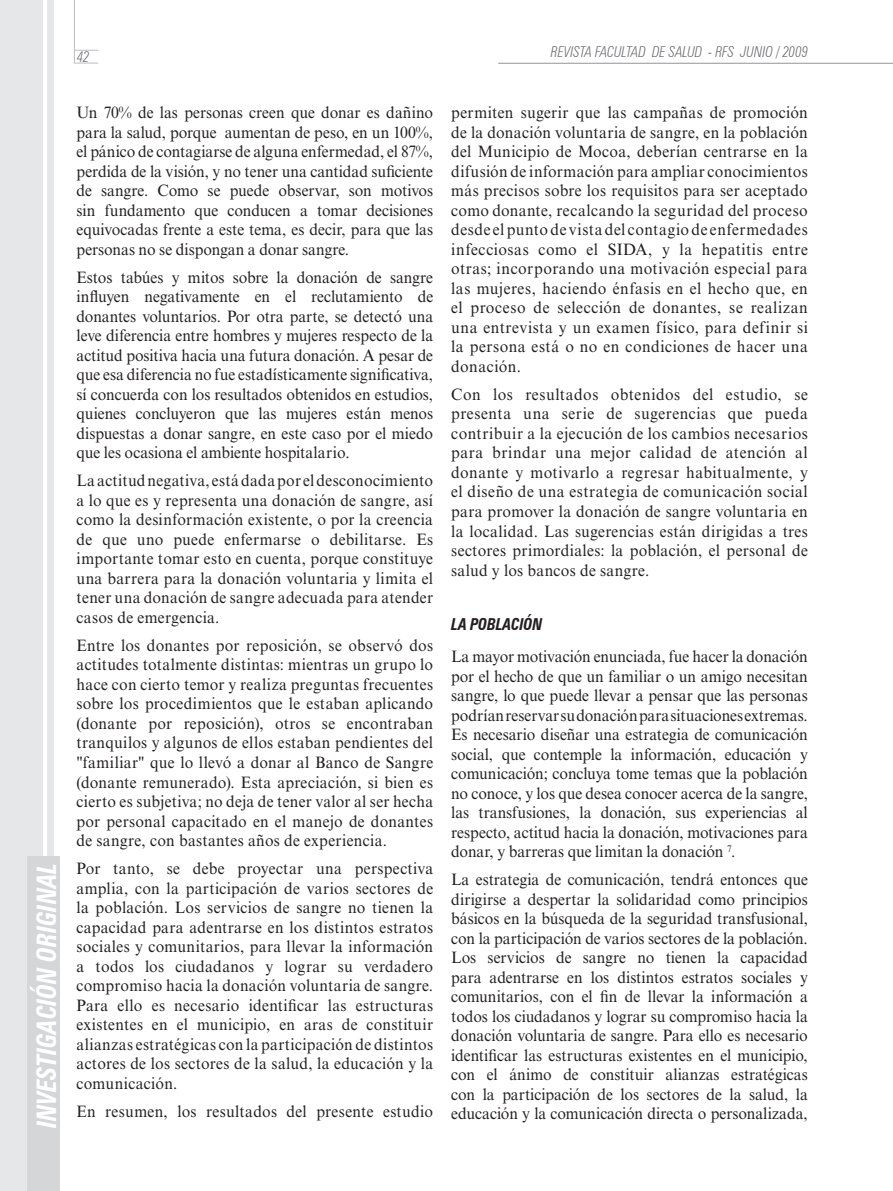
<style>
.page{position:relative;width:893px;height:1191px;background:#fff}
.page>*{position:absolute;margin:0;border:0;box-sizing:border-box;transform-origin:0 0}
.t1{font:italic 700 condensed 27px "Zurich BT";letter-spacing:.005em;color:#fff;scale:.9 1}
.t2{font:16.5px/19.5px "Times New Roman MT Std";letter-spacing:.015em;color:#231f20;text-align:justify;scale:.95 1}
.t3{font:italic 700 condensed 16.5px "Zurich BT";letter-spacing:-.005em;color:#231f20;scale:.9 1}
.t4{font:italic 300 condensed 15px "Zurich BT";color:#6c6d70;scale:.9 1}
</style>
<div class="page">
<hr style="left:74px;top:0;width:1px;height:63px;background:#bcbdc0">
<svg style="left:75px;top:50px;width:23px;height:1px"></svg>
<svg style="left:74px;top:63px;width:24px;height:1px"></svg>
<div style="left:47px;top:0;width:6px;height:955px;background:#e6e7e9"></div>
<div style="left:0;top:0;width:43px;height:1191px;background:#e6e7e9"></div>
<div style="left:28px;top:856px;width:32px;height:335px;background:#d5d6d8"></div>
<hr style="left:498px;top:63px;width:395px;height:1px;background:#939598">
<h1 class="t1" style="left:30px;top:1128px;width:296px;rotate:-90deg">INVESTIGACIÓN ORIGINAL</h1>
<p class="t4" style="left:77px;top:48px;width:15px">42</p>
<p class="t2" style="left:77px;top:103px;width:377px">Un 70% de las personas creen que donar es dañino para la salud, porque aumentan de peso, en un 100%, el pánico de contagiarse de alguna enfermedad, el 87%, perdida de la visión, y no tener una cantidad suficiente de sangre. Como se puede observar, son motivos sin fundamento que conducen a tomar decisiones equivocadas frente a este tema, es decir, para que las personas no se dispongan a donar sangre.</p>
<p class="t2" style="left:77px;top:267px;width:377px">Estos tabúes y mitos sobre la donación de sangre influyen negativamente en el reclutamiento de donantes voluntarios. Por otra parte, se detectó una leve diferencia entre hombres y mujeres respecto de la actitud positiva hacia una futura donación. A pesar de que esa diferencia no fue estadísticamente significativa, sí concuerda con los resultados obtenidos en estudios, quienes concluyeron que las mujeres están menos dispuestas a donar sangre, en este caso por el miedo que les ocasiona el ambiente hospitalario.</p>
<p class="t2" style="left:77px;top:471px;width:377px">La actitud negativa, está dada por el desconocimiento a lo que es y representa una donación de sangre, así como la desinformación existente, o por la creencia de que uno puede enfermarse o debilitarse. Es importante tomar esto en cuenta, porque constituye una barrera para la donación voluntaria y limita el tener una donación de sangre adecuada para atender casos de emergencia.</p>
<p class="t2" style="left:77px;top:635px;width:377px">Entre los donantes por reposición, se observó dos actitudes totalmente distintas: mientras un grupo lo hace con cierto temor y realiza preguntas frecuentes sobre los procedimientos que le estaban aplicando (donante por reposición), otros se encontraban tranquilos y algunos de ellos estaban pendientes del "familiar" que lo llevó a donar al Banco de Sangre (donante remunerado). Esta apreciación, si bien es cierto es subjetiva; no deja de tener valor al ser hecha por personal capacitado en el manejo de donantes de sangre, con bastantes años de experiencia.</p>
<p class="t2" style="left:77px;top:858px;width:377px">Por tanto, se debe proyectar una perspectiva amplia, con la participación de varios sectores de la población. Los servicios de sangre no tienen la capacidad para adentrarse en los distintos estratos sociales y comunitarios, para llevar la información a todos los ciudadanos y lograr su verdadero compromiso hacia la donación voluntaria de sangre.<br>Para ello es necesario identificar las estructuras existentes en el municipio, en aras de constituir alianzas estratégicas con la participación de distintos actores de los sectores de la salud, la educación y la comunicación.</p>
<p class="t2" style="left:77px;top:1101px;width:377px">En resumen, los resultados del presente estudio</p>
<p class="t4" style="left:551px;top:42px;width:191px">REVISTA FACULTAD DE SALUD - RFS</p>
<p class="t4" style="left:741px;top:42px;width:76px">JUNIO / 2009</p>
<p class="t2" style="left:451px;top:103px;width:377px">permiten sugerir que las campañas de promoción de la donación voluntaria de sangre, en la población del Municipio de Mocoa, deberían centrarse en la difusión de información para ampliar conocimientos más precisos sobre los requisitos para ser aceptado como donante, recalcando la seguridad del proceso desde el punto de vista del contagio de enfermedades infecciosas como el SIDA, y la hepatitis entre otras; incorporando una motivación especial para las mujeres, haciendo énfasis en el hecho que, en el proceso de selección de donantes, se realizan una entrevista y un examen físico, para definir si la persona está o no en condiciones de hacer una donación.</p>
<p class="t2" style="left:451px;top:384px;width:377px">Con los resultados obtenidos del estudio, se presenta una serie de sugerencias que pueda contribuir a la ejecución de los cambios necesarios para brindar una mejor calidad de atención al donante y motivarlo a regresar habitualmente, y el diseño de una estrategia de comunicación social para promover la donación de sangre voluntaria en la localidad. Las sugerencias están dirigidas a tres sectores primordiales: la población, el personal de salud y los bancos de sangre.</p>
<p class="t3" style="left:451px;top:614px;width:103px">LA POBLACIÓN</p>
<p class="t2" style="left:451px;top:647px;width:377px">La mayor motivación enunciada, fue hacer la donación por el hecho de que un familiar o un amigo necesitan sangre, lo que puede llevar a pensar que las personas podrían reservar su donación para situaciones extremas.<br>Es necesario diseñar una estrategia de comunicación social, que contemple la información, educación y comunicación; concluya tome temas que la población no conoce, y los que desea conocer acerca de la sangre, las transfusiones, la donación, sus experiencias al respecto, actitud hacia la donación, motivaciones para donar, y barreras que limitan la donación <sup>7</sup>.</p>
<p class="t2" style="left:451px;top:870px;width:377px">La estrategia de comunicación, tendrá entonces que dirigirse a despertar la solidaridad como principios básicos en la búsqueda de la seguridad transfusional, con la participación de varios sectores de la población.<br>Los servicios de sangre no tienen la capacidad para adentrarse en los distintos estratos sociales y comunitarios, con el fin de llevar la información a todos los ciudadanos y lograr su compromiso hacia la donación voluntaria de sangre. Para ello es necesario identificar las estructuras existentes en el municipio, con el ánimo de constituir alianzas estratégicas con la participación de los sectores de la salud, la educación y la comunicación directa o personalizada,</p>
</div>
